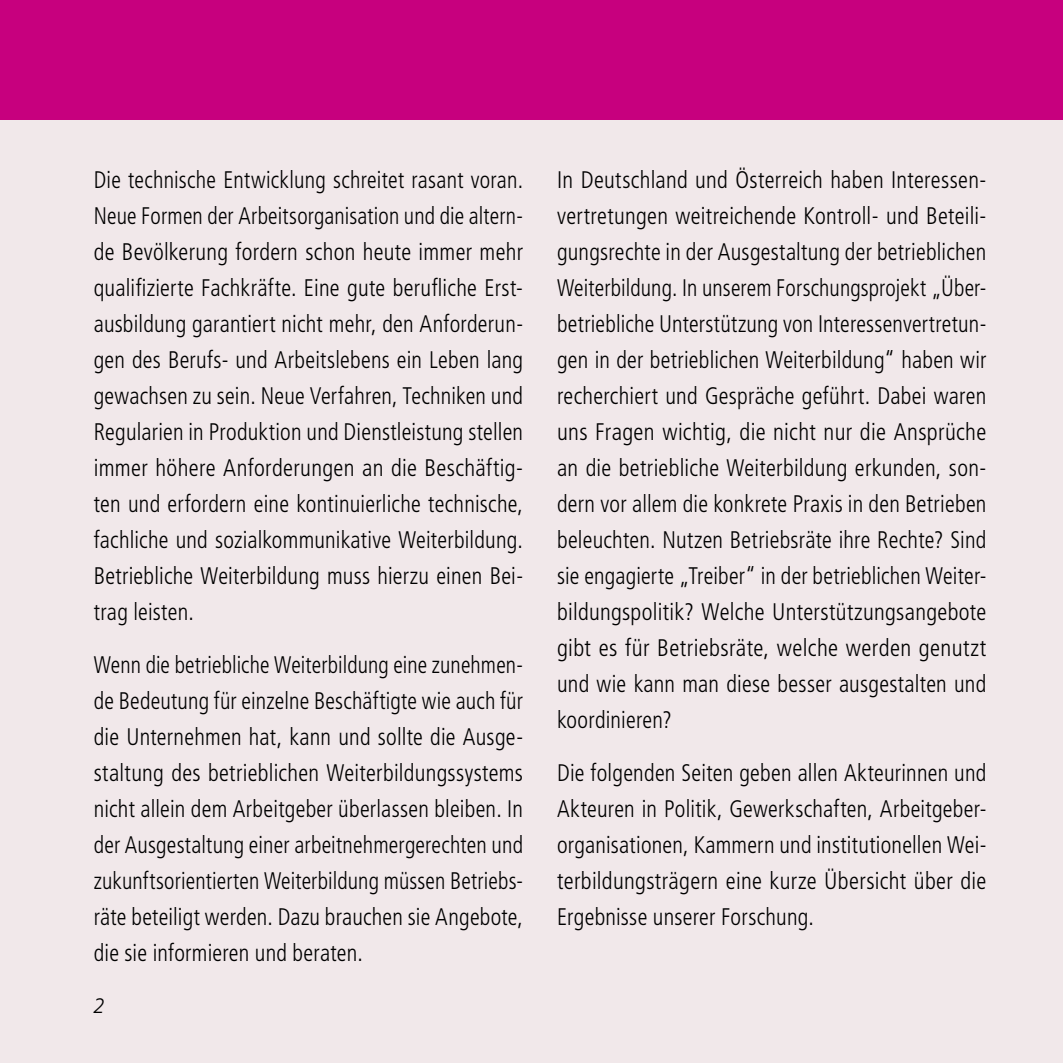
<style>
.page{position:relative;width:1063px;height:1063px;background:#f1e8ea}
.page>*{position:absolute;margin:0;border:0;box-sizing:border-box;transform-origin:0 0}
.t1{font:300 condensed 24px/36px "Frutiger LT Std";letter-spacing:.01em;color:#000;text-align:justify;scale:.96 1}
.t2{font:300 condensed 24px/36px "Frutiger LT Std";letter-spacing:.01em;color:#000;text-align:justify;scale:.94 1}
.t3{font:300 condensed 24px/36px "Frutiger LT Std";letter-spacing:.01em;color:#000;text-align:justify;scale:.92 1}
.t4{font:300 condensed 24px/36px "Frutiger LT Std";letter-spacing:.01em;color:#000;text-align:justify;scale:.95 1}
.t5{font:italic 300 21px "Frutiger LT Std";color:#000;scale:.95 1}
</style>
<div class="page">
<div style="left:0;top:0;width:1063px;height:119px;background:#c7007e"></div>
<p class="t2" style="left:94px;top:162px;width:458px">Die technische Entwicklung schreitet rasant voran.<br>Neue Formen der Arbeitsorganisation und die altern&shy;de Bevölkerung fordern schon heute immer mehr qualifizierte Fachkräfte. Eine gute berufliche Erst&shy;ausbildung garantiert nicht mehr, den Anforderun&shy;gen des Berufs- und Arbeitslebens ein Leben lang gewachsen zu sein. Neue Verfahren, Techniken und Regularien in Produktion und Dienstleistung stellen immer höhere Anforderungen an die Beschäftig&shy;ten und erfordern eine kontinuierliche technische, fachliche und sozialkommunikative Weiterbildung.<br>Betriebliche Weiterbildung muss hierzu einen Bei&shy;trag leisten.</p>
<p class="t3" style="left:94px;top:647px;width:468px">Wenn die betriebliche Weiterbildung eine zunehmen&shy;de Bedeutung für einzelne Beschäftigte wie auch für die Unternehmen hat, kann und sollte die Ausge&shy;staltung des betrieblichen Weiterbildungssystems nicht allein dem Arbeitgeber überlassen bleiben. In der Ausgestaltung einer arbeitnehmergerechten und zukunftsorientierten Weiterbildung müssen Betriebs&shy;räte beteiligt werden. Dazu brauchen sie Angebote, die sie informieren und beraten.</p>
<p class="t5" style="left:94px;top:994px;width:13px">2</p>
<p class="t1" style="left:557px;top:162px;width:449px">In Deutschland und Österreich haben Interessen&shy;vertretungen weitreichende Kontroll- und Beteili&shy;gungsrechte in der Ausgestaltung der betrieblichen Weiterbildung. In unserem Forschungsprojekt „Über&shy;betriebliche Unterstützung von Interessenvertretun&shy;gen in der betrieblichen Weiterbildung“ haben wir recherchiert und Gespräche geführt. Dabei waren uns Fragen wichtig, die nicht nur die Ansprüche an die betriebliche Weiterbildung erkunden, son&shy;dern vor allem die konkrete Praxis in den Betrieben beleuchten. Nutzen Betriebsräte ihre Rechte? Sind sie engagierte „Treiber“ in der betrieblichen Weiter&shy;bildungspolitik? Welche Unterstützungsangebote gibt es für Betriebsräte, welche werden genutzt und wie kann man diese besser ausgestalten und koordinieren?</p>
<p class="t4" style="left:557px;top:755px;width:453px">Die folgenden Seiten geben allen Akteurinnen und Akteuren in Politik, Gewerkschaften, Arbeitgeber&shy;organisationen, Kammern und institutionellen Wei&shy;terbildungsträgern eine kurze Übersicht über die Ergebnisse unserer Forschung.</p>
</div>
